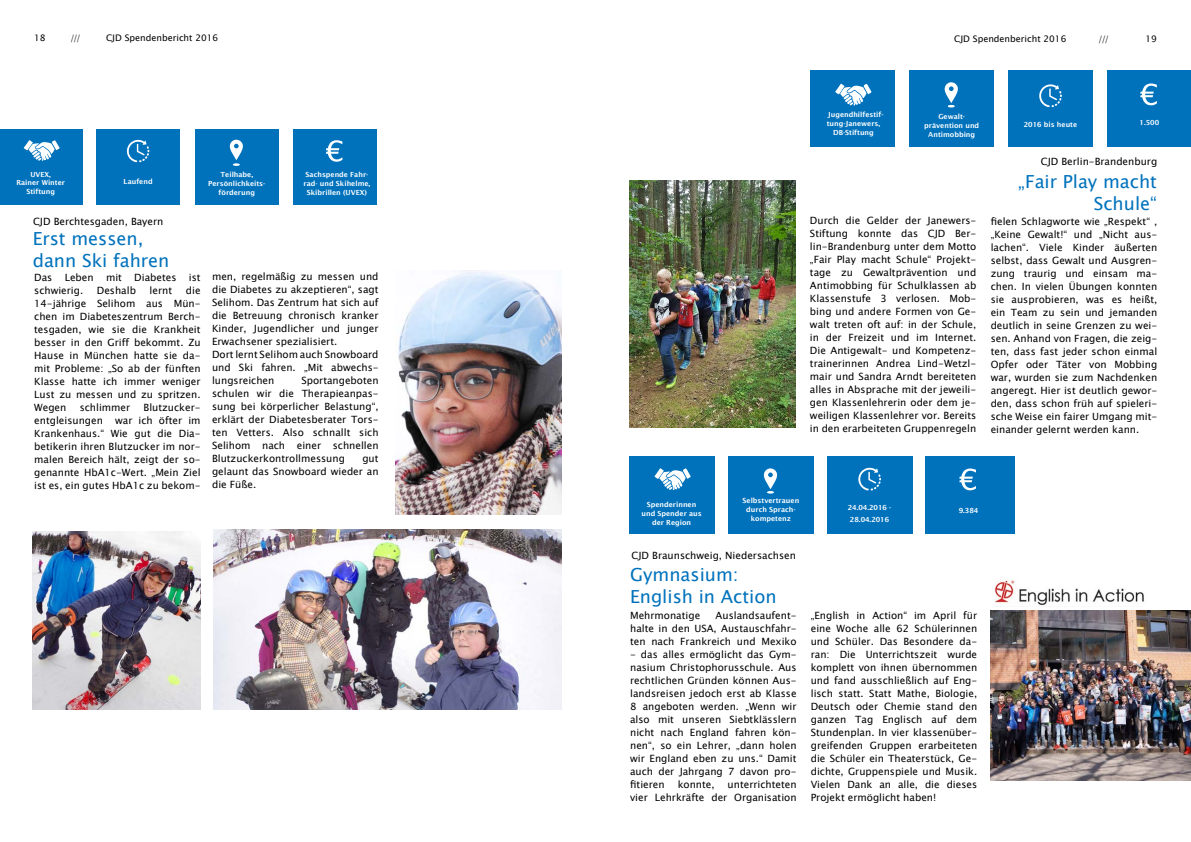
<style>
.page{position:relative;width:1191px;height:842px;background:#fff}
.page>*{position:absolute;margin:0;border:0;box-sizing:border-box;transform-origin:0 0}
.t1{font:18px/21.6px "Lucida Sans Unicode";color:#0072bc}
.t2{font:10px/13px "Lucida Sans Unicode";color:#000;text-align:justify}
.t3{font:9px "Lucida Sans Unicode";color:#000}
.t4{font:600 7px/9px "Lucida Sans";color:#fff;text-align:center}
</style>
<div class="page">
<img style="left:629px;top:180px;width:167px;height:247px">
<img style="left:395px;top:271px;width:166px;height:244px">
<div style="left:0;top:130px;width:82px;height:75px;background:#0072bc"></div>
<div style="left:96px;top:130px;width:84px;height:75px;background:#0072bc"></div>
<div style="left:195px;top:130px;width:83px;height:75px;background:#0072bc"></div>
<div style="left:293px;top:130px;width:84px;height:75px;background:#0072bc"></div>
<svg style="left:24px;top:140px;width:36px;height:21px"></svg>
<svg style="left:127px;top:140px;width:22px;height:22px"></svg>
<svg style="left:326px;top:140px;width:16px;height:22px"></svg>
<svg style="left:229px;top:139px;width:14px;height:27px"></svg>
<img style="left:990px;top:611px;width:201px;height:170px">
<div style="left:629px;top:456px;width:86px;height:78px;background:#0072bc"></div>
<svg style="left:654px;top:468px;width:37px;height:22px"></svg>
<div style="left:826px;top:456px;width:86px;height:78px;background:#0072bc"></div>
<svg style="left:858px;top:467px;width:23px;height:23px"></svg>
<div style="left:925px;top:456px;width:89px;height:78px;background:#0072bc"></div>
<svg style="left:959px;top:468px;width:17px;height:22px"></svg>
<div style="left:728px;top:456px;width:86px;height:78px;background:#0072bc"></div>
<svg style="left:763px;top:468px;width:14px;height:26px"></svg>
<div style="left:810px;top:70px;width:85px;height:77px;background:#0072bc"></div>
<svg style="left:835px;top:83px;width:36px;height:23px"></svg>
<div style="left:1008px;top:70px;width:84px;height:77px;background:#0072bc"></div>
<svg style="left:1039px;top:84px;width:22px;height:23px"></svg>
<div style="left:1107px;top:70px;width:84px;height:77px;background:#0072bc"></div>
<svg style="left:1140px;top:83px;width:16px;height:22px"></svg>
<div style="left:909px;top:70px;width:84px;height:77px;background:#0072bc"></div>
<svg style="left:944px;top:82px;width:14px;height:25px"></svg>
<img style="left:994px;top:579px;width:150px;height:26px">
<img style="left:213px;top:529px;width:348px;height:180px">
<img style="left:33px;top:531px;width:167px;height:178px">
<p class="t3" style="left:34px;top:31px;width:13px">18</p>
<p class="t3" style="left:70px;top:31px;width:12px">///</p>
<p class="t3" style="left:106px;top:31px;width:114px">CJD Spendenbericht 2016</p>
<p class="t3" style="left:954px;top:31px;width:114px">CJD Spendenbericht 2016</p>
<p class="t3" style="left:1098px;top:31px;width:12px">///</p>
<p class="t3" style="left:1145px;top:31px;width:13px">19</p>
<p class="t4" style="left:826px;top:110px;width:58px">Jugendhilfestif&shy;tung-Janewers,<br>DB-Stiftung</p>
<p class="t4" style="left:1023px;top:120px;width:55px">2016 bis heute</p>
<p class="t4" style="left:1139px;top:118px;width:21px">1.500</p>
<p class="t4" style="left:924px;top:112px;width:57px">Gewalt&shy;prävention und<br>Antimobbing</p>
<p class="t4" style="left:208px;top:170px;width:59px">Teilhabe,<br>Persönlichkeits&shy;förderung</p>
<p class="t4" style="left:16px;top:170px;width:50px;line-height:8.4px">UVEX,<br>Rainer Winter<br>Stiftung</p>
<p class="t4" style="left:124px;top:177px;width:31px">Laufend</p>
<p class="t4" style="left:304px;top:170px;width:68px">Sachspende Fahr&shy;rad- und Skihelme,<br>Skibrillen (UVEX)</p>
<p class="t2" style="left:1040px;top:155px;width:118px">CJD Berlin-Brandenburg</p>
<h1 class="t1" style="left:1018px;top:171px;width:140px;text-align:right">„Fair Play macht<br>Schule“</h1>
<p class="t2" style="left:33px;top:215px;width:132px">CJD Berchtesgaden, Bayern</p>
<p class="t2" style="left:810px;top:213px;width:168px">Durch die Gelder der Janewers-Stiftung konnte das CJD Ber&shy;lin-Brandenburg unter dem Motto „Fair Play macht Schule“ Projekt&shy;tage zu Gewaltprävention und Antimobbing für Schulklassen ab Klassenstufe 3 verlosen. Mob&shy;bing und andere Formen von Ge&shy;walt treten oft auf: in der Schule, in der Freizeit und im Internet.<br>Die Antigewalt- und Kompetenz&shy;trainerinnen Andrea Lind-Wetzl&shy;mair und Sandra Arndt bereiteten alles in Absprache mit der jeweili&shy;gen Klassenlehrerin oder dem je&shy;weiligen Klassenlehrer vor. Bereits in den erarbeiteten Gruppenregeln</p>
<p class="t2" style="left:990px;top:215px;width:168px">fielen Schlagworte wie „Respekt“ , „Keine Gewalt!“ und „Nicht aus&shy;lachen“. Viele Kinder äußerten selbst, dass Gewalt und Ausgren&shy;zung traurig und einsam ma&shy;chen. In vielen Übungen konnten sie ausprobieren, was es heißt, ein Team zu sein und jemanden deutlich in seine Grenzen zu wei&shy;sen. Anhand von Fragen, die zeig&shy;ten, dass fast jeder schon einmal Opfer oder Täter von Mobbing war, wurden sie zum Nachdenken angeregt. Hier ist deutlich gewor&shy;den, dass schon früh auf spieleri&shy;sche Weise ein fairer Umgang mit&shy;einander gelernt werden kann.</p>
<h1 class="t1" style="left:33px;top:228px;width:138px">Erst messen, dann Ski fahren</h1>
<p class="t2" style="left:212px;top:270px;width:168px;text-align:left">men, regelmäßig zu messen und die Diabetes zu akzeptieren“, sagt<br>Selihom. Das Zentrum hat sich auf die Betreuung chronisch kranker<br>Kinder, Jugendlicher und junger<br>Erwachsener spezialisiert.<br>Dort lernt Selihom auch Snowboard und Ski fahren. „Mit abwechs&shy;lungsreichen</p>
<p class="t2" style="left:34px;top:271px;width:168px">Das Leben mit Diabetes ist schwierig.</p>
<p class="t2" style="left:34px;top:284px;width:168px;text-indent:152px">die 14-jährige Selihom aus Mün&shy;chen im Diabeteszentrum Berch&shy;tesgaden, wie sie die Krankheit besser in den Griff bekommt. Zu Hause in München hatte sie da&shy;mit Probleme: „So ab der fünften Klasse hatte ich immer weniger Lust zu messen und zu spritzen.<br>Wegen</p>
<p class="t2" style="left:97px;top:284px;width:41px">Deshalb</p>
<p class="t2" style="left:150px;top:284px;width:24px">lernt</p>
<p class="t2" style="left:212px;top:374px;width:168px;text-indent:89px">Sportangeboten schulen wir die Therapieanpas&shy;sung bei körperlicher Belastung“, erklärt der Diabetesberater Tors&shy;ten Vetters. Also schnallt sich Selihom nach einer schnellen Blutzuckerkontrollmessung</p>
<p class="t2" style="left:34px;top:401px;width:168px;text-indent:109px">Blutzucker&shy;entgleisungen war ich öfter im Krankenhaus.“ Wie gut die Dia&shy;betikerin ihren Blutzucker im nor&shy;malen Bereich hält, zeigt der so&shy;genannte HbA1c-Wert. „Mein Ziel ist es, ein gutes HbA1c zu bekom-</p>
<p class="t2" style="left:80px;top:401px;width:52px">schlimmer</p>
<p class="t2" style="left:212px;top:452px;width:168px;text-indent:150px">gut gelaunt das Snowboard wieder an die Füße.</p>
<p class="t4" style="left:742px;top:496px;width:58px">Selbstvertrauen durch Sprach&shy;kompetenz</p>
<p class="t4" style="left:641px;top:500px;width:62px">Spenderinnen und Spender aus der Region</p>
<p class="t4" style="left:848px;top:502px;width:45px;line-height:12px">24.04.2016 -<br>28.04.2016</p>
<p class="t4" style="left:958px;top:506px;width:21px">9.384</p>
<p class="t2" style="left:631px;top:549px;width:166px">CJD Braunschweig, Niedersachsen</p>
<h1 class="t1" style="left:630px;top:564px;width:148px">Gymnasium:<br>English in Action</h1>
<p class="t2" style="left:630px;top:609px;width:168px;text-indent:85px">Auslandsaufent&shy;halte in den USA, Austauschfahr&shy;ten nach Frankreich und Mexiko</p>
<p class="t2" style="left:630px;top:648px;width:168px">- das alles ermöglicht das Gym&shy;nasium Christophorusschule. Aus rechtlichen Gründen können Aus&shy;landsreisen jedoch erst ab Klasse 8 angeboten werden. „Wenn wir also mit unseren Siebtklässlern nicht nach England fahren kön&shy;nen“, so ein Lehrer, „dann holen wir England eben zu uns.“ Damit auch der Jahrgang 7 davon pro&shy;fitieren</p>
<p class="t2" style="left:630px;top:609px;width:72px">Mehrmonatige</p>
<p class="t2" style="left:630px;top:778px;width:168px;text-align:right">unterrichteten<br>vier Lehrkräfte der Organisation</p>
<p class="t2" style="left:677px;top:778px;width:38px">konnte,</p>
<p class="t2" style="left:810px;top:609px;width:168px">„English in Action“ im April für eine Woche alle 62 Schülerinnen und Schüler. Das Besondere da&shy;ran: Die Unterrichtszeit wurde komplett von ihnen übernommen und fand ausschließlich auf Eng&shy;lisch statt. Statt Mathe, Biologie, Deutsch oder Chemie stand den ganzen Tag Englisch auf dem Stundenplan. In vier klassenüber&shy;greifenden Gruppen erarbeiteten die Schüler ein Theaterstück, Ge&shy;dichte, Gruppenspiele und Musik.<br>Vielen Dank an alle, die dieses Projekt ermöglicht haben!</p>
</div>
